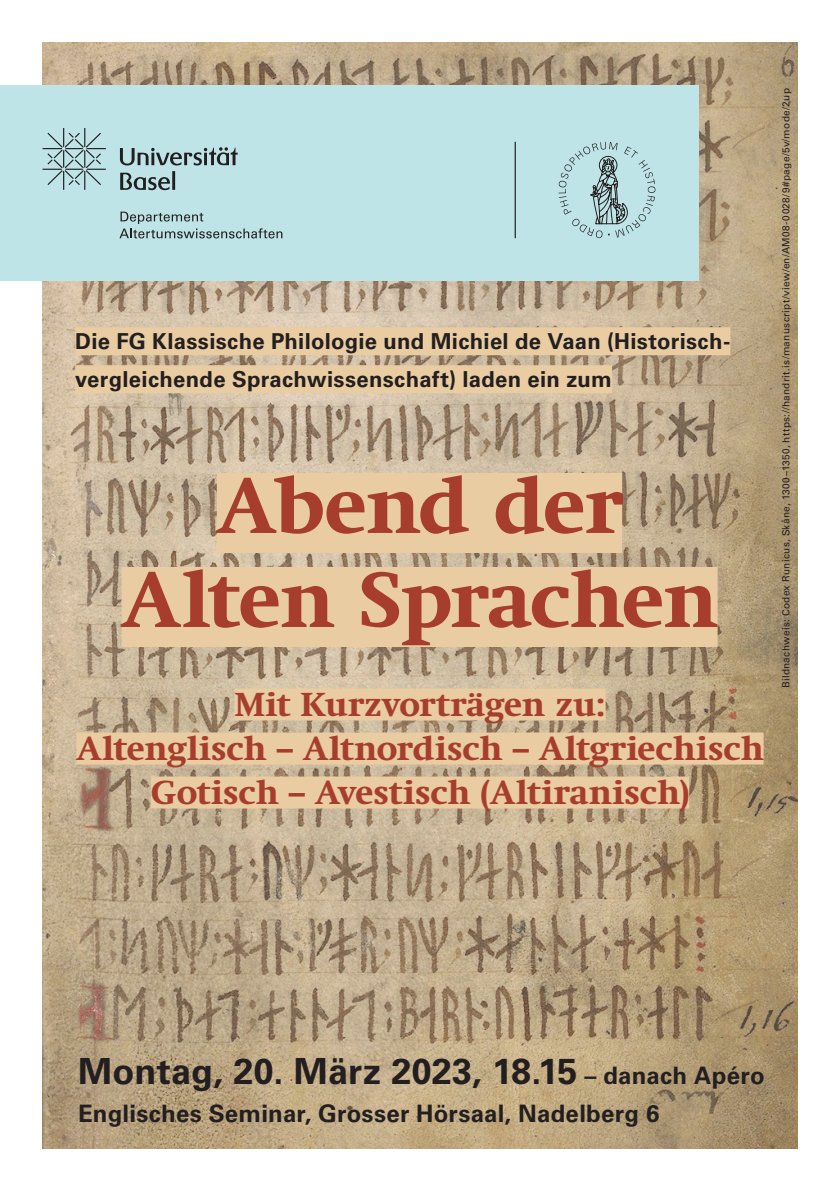
<style>
.page{position:relative;width:840px;height:1191px;background:#fff}
.page>*{position:absolute;margin:0;border:0;box-sizing:border-box;transform-origin:0 0}
.t1{font:700 80px/94px "Swift Neue LT Pro";letter-spacing:-.01em;color:#a73e2d;text-align:center}
.t2{font:700 36px "Univers LT Std";letter-spacing:.005em;color:#231f20}
.t3{font:700 34px/44px "Swift Neue LT Pro";letter-spacing:.01em;color:#a73e2d;text-align:center}
.t4{font:700 24px "Univers LT Std";letter-spacing:.01em;color:#231f20}
.t5{font:700 22px/38px "Univers LT Std";letter-spacing:.015em;color:#231f20}
.t6{font:10px "Univers LT Std";letter-spacing:.035em;color:#231f20}
.s1{font-size:24px}
</style>
<div class="page">
<img style="left:43px;top:43px;width:754px;height:1105px">
<div style="left:217px;top:473px;width:404px;height:80px;background:#e9cca1"></div>
<div style="left:121px;top:567px;width:596px;height:80px;background:#e9cca1"></div>
<div style="left:0;top:85px;width:697px;height:196px;background:#bee4e8"></div>
<svg style="left:558px;top:142px;width:97px;height:96px"></svg>
<hr style="left:514px;top:142px;width:1px;height:96px;background:#231f20">
<svg style="left:119px;top:212px;width:163px;height:26px"></svg>
<svg style="left:120px;top:171px;width:55px;height:19px"></svg>
<svg style="left:120px;top:147px;width:117px;height:18px"></svg>
<svg style="left:43px;top:128px;width:63px;height:62px"></svg>
<div style="left:234px;top:688px;width:371px;height:32px;background:#e9cca1"></div>
<div style="left:76px;top:732px;width:687px;height:32px;background:#e9cca1"></div>
<div style="left:151px;top:776px;width:537px;height:32px;background:#e9cca1"></div>
<div style="left:75px;top:327px;width:655px;height:28px;background:#e9cca1"></div>
<div style="left:75px;top:365px;width:536px;height:28px;background:#e9cca1"></div>
<h3 class="t5" style="left:75px;top:323px;width:656px">Die FG Klassische Philologie und Michiel de Vaan (Historisch&shy;vergleichende Sprachwissenschaft) laden ein zum</h3>
<h1 class="t1" style="left:121px;top:459px;width:597px">Abend der<br>Alten Sprachen</h1>
<h3 class="t3" style="left:76px;top:682px;width:688px">Mit Kurzvorträgen zu:<br>Altenglisch – Altnordisch – Altgriechisch<br>Gotisch – Avestisch (Altiranisch)</h3>
<p class="t6" style="left:779px;top:688px;width:601px;rotate:-90deg">Bildnachweis: Codex Runicus, Skåne, 1300–1350, https://handrit.is/manuscript/view/en/AM08-0028/9#page/5v/mode/2up</p>
<h2 class="t2" style="left:78px;top:1050px;width:687px">Montag, 20. März 2023, 18.15 <span class="s1">– danach Apéro</span></h2>
<h3 class="t4" style="left:78px;top:1099px;width:582px">Englisches Seminar, Grosser Hörsaal, Nadelberg 6</h3>
</div>
